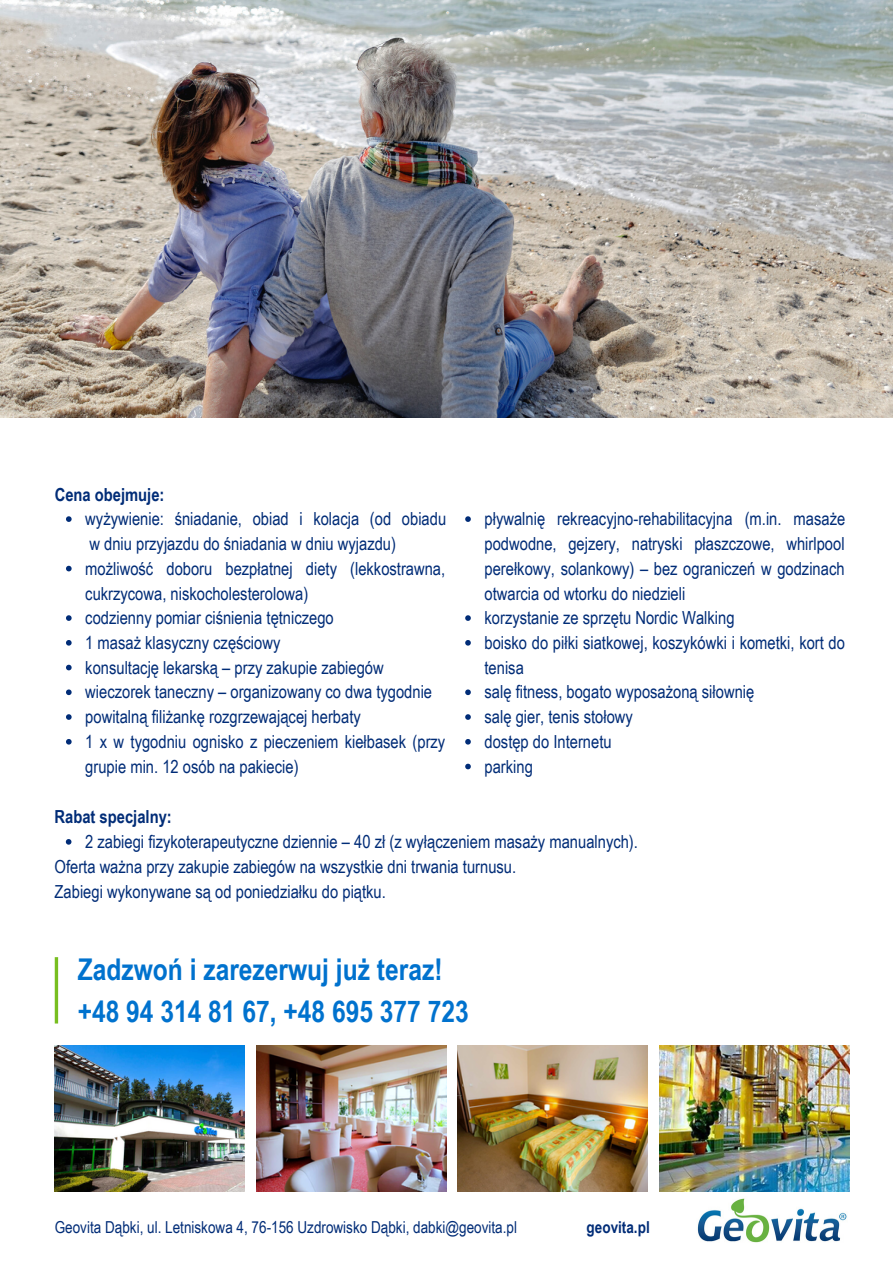
<style>
.page{position:relative;width:893px;height:1264px;background:#fff}
.page>*{position:absolute;margin:0;border:0;box-sizing:border-box;transform-origin:0 0}
.t1{font:700 30px/41.5px "Arial Narrow";color:#0072ce}
.t2{font:18px/24.8px "Arial Narrow";color:#002c77}
.t3{font:700 18px "Arial Narrow";color:#002c77}
.t4{font:16.5px "Arial Narrow";color:#002c77}
.t5{font:700 16.5px "Arial Narrow";color:#002c77}
</style>
<div class="page">
<img style="left:55px;top:1045px;width:190px;height:146px">
<img style="left:256px;top:1045px;width:190px;height:146px">
<img style="left:457px;top:1045px;width:190px;height:146px">
<img style="left:659px;top:1045px;width:190px;height:146px">
<hr style="left:55px;top:957px;width:3px;height:66px;background:#78be20">
<img style="left:697px;top:1198px;width:150px;height:45px">
<svg style="left:66px;top:839px;width:5px;height:5px"></svg>
<svg style="left:465px;top:516px;width:6px;height:6px"></svg>
<svg style="left:465px;top:615px;width:6px;height:6px"></svg>
<svg style="left:465px;top:640px;width:6px;height:5px"></svg>
<svg style="left:465px;top:689px;width:6px;height:6px"></svg>
<svg style="left:465px;top:714px;width:6px;height:5px"></svg>
<svg style="left:465px;top:739px;width:6px;height:5px"></svg>
<svg style="left:465px;top:763px;width:6px;height:6px"></svg>
<svg style="left:66px;top:516px;width:6px;height:6px"></svg>
<svg style="left:66px;top:566px;width:6px;height:5px"></svg>
<svg style="left:66px;top:615px;width:6px;height:6px"></svg>
<svg style="left:66px;top:640px;width:6px;height:5px"></svg>
<svg style="left:66px;top:664px;width:6px;height:6px"></svg>
<svg style="left:66px;top:689px;width:6px;height:6px"></svg>
<svg style="left:66px;top:714px;width:6px;height:5px"></svg>
<svg style="left:66px;top:739px;width:6px;height:5px"></svg>
<img style="left:0;top:0;width:892px;height:418px">
<p class="t3" style="left:55px;top:483px;width:111px">Cena obejmuje:</p>
<p class="t2" style="left:85px;top:506px;width:362px">wyżywienie: śniadanie, obiad i kolacja (od obiadu w dniu przyjazdu do śniadania w dniu wyjazdu) możliwość doboru bezpłatnej diety (lekkostrawna, cukrzycowa, niskocholesterolowa)<br>codzienny pomiar ciśnienia tętniczego<br>1 masaż klasyczny częściowy<br>konsultację lekarską – przy zakupie zabiegów wieczorek taneczny – organizowany co dwa tygodnie powitalną filiżankę rozgrzewającej herbaty<br>1 x w tygodniu ognisko z pieczeniem kiełbasek (przy grupie min. 12 osób na pakiecie)</p>
<p class="t2" style="left:484px;top:506px;width:362px">pływalnię rekreacyjno-rehabilitacyjna (m.in. masaże podwodne, gejzery, natryski płaszczowe, whirlpool perełkowy, solankowy) – bez ograniczeń w godzinach otwarcia od wtorku do niedzieli<br>korzystanie ze sprzętu Nordic Walking<br>boisko do piłki siatkowej, koszykówki i kometki, kort do tenisa<br>salę fitness, bogato wyposażoną siłownię<br>salę gier, tenis stołowy<br>dostęp do Internetu<br>parking</p>
<p class="t3" style="left:55px;top:806px;width:119px">Rabat specjalny:</p>
<p class="t2" style="left:55px;top:853px;width:463px">Oferta ważna przy zakupie zabiegów na wszystkie dni trwania turnusu.<br>Zabiegi wykonywane są od poniedziałku do piątku.</p>
<p class="t2" style="left:85px;top:829px;width:554px">2 zabiegi fizykoterapeutyczne dziennie – 40 zł (z wyłączeniem masaży manualnych).</p>
<h1 class="t1" style="left:78px;top:948px;width:392px">Zadzwoń i zarezerwuj już teraz! +48 94 314 81 67, +48 695 377 723</h1>
<p class="t4" style="left:55px;top:1217px;width:464px">Geovita Dąbki, ul. Letniskowa 4, 76-156 Uzdrowisko Dąbki, dabki@geovita.pl</p>
<p class="t5" style="left:586px;top:1217px;width:65px">geovita.pl</p>
</div>
